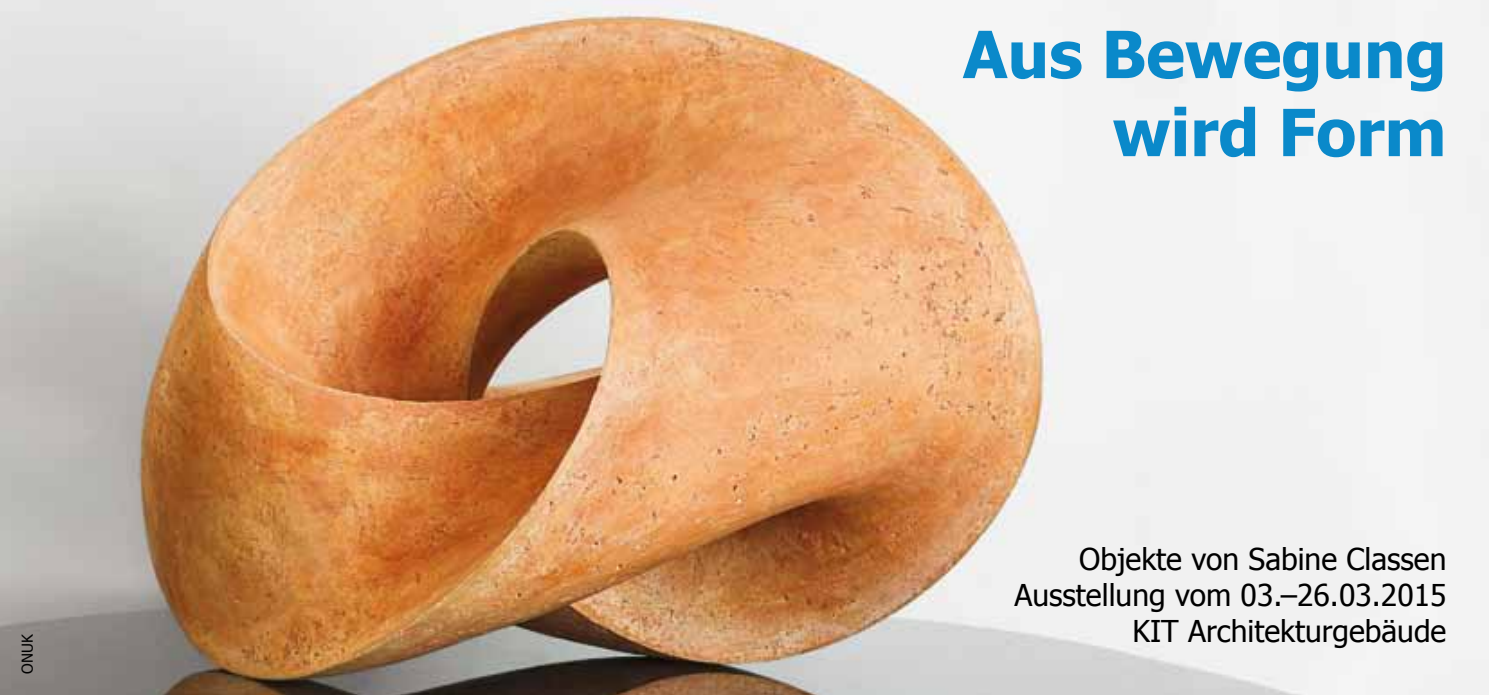
<style>
.page{position:relative;width:1489px;height:695px;background:#fff}
.page>*{position:absolute;margin:0;border:0;box-sizing:border-box;transform-origin:0 0}
.t1{font:700 65px/78px "Tahoma";color:#0a89ca;text-align:right}
.t2{font:30px/36px "Tahoma";color:#000;text-align:right}
.t3{font:15px "Tahoma";color:#000}
</style>
<div class="page">
<img style="left:0;top:0;width:1488px;height:694px">
<p class="t3" style="left:17px;top:673px;width:41px;rotate:-90deg">ONUK</p>
<h1 class="t1" style="left:962px;top:11px;width:485px">Aus Bewegung wird Form</h1>
<p class="t2" style="left:1014px;top:540px;width:433px">Objekte von Sabine Classen<br>Ausstellung vom 03.–26.03.2015<br>KIT Architekturgebäude</p>
</div>
